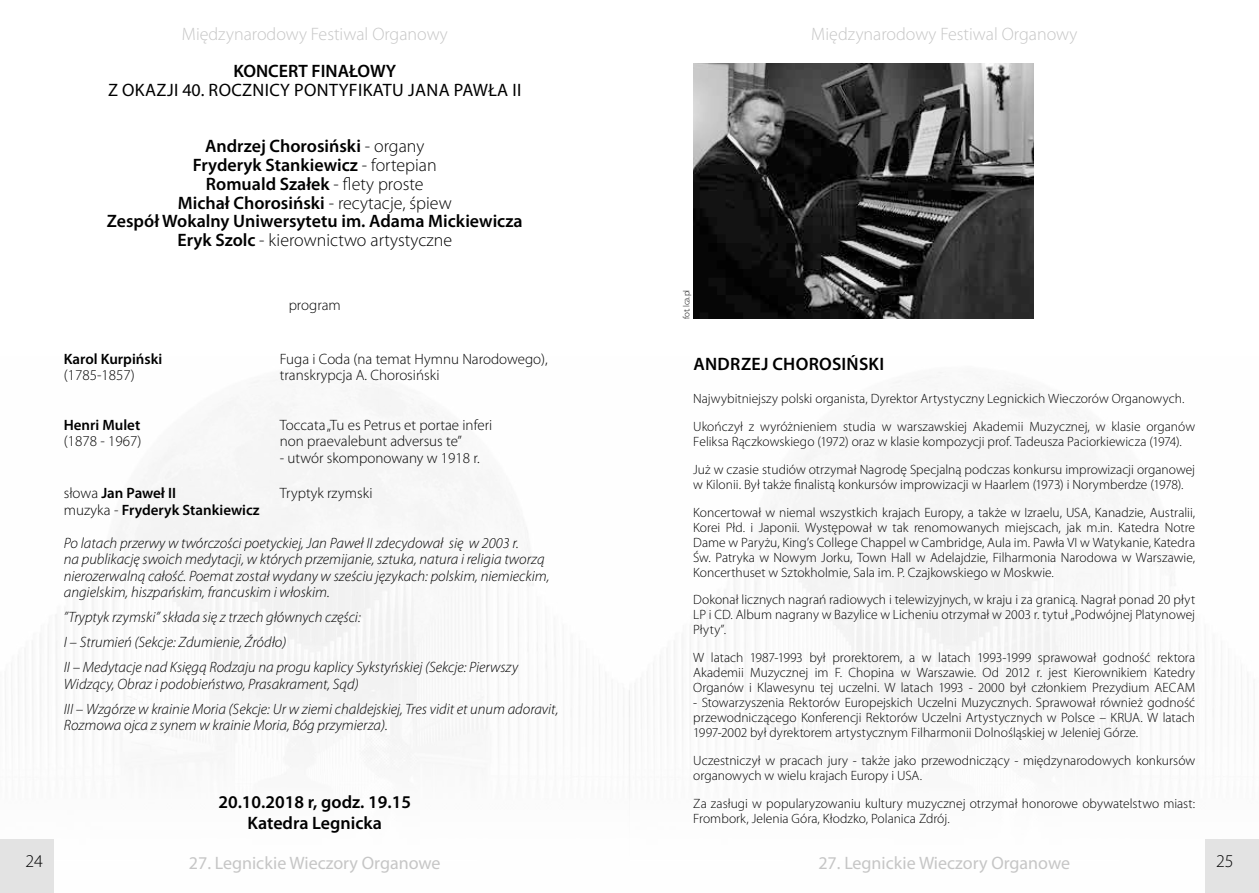
<style>
.page{position:relative;width:1259px;height:893px;background:#fff}
.page>*{position:absolute;margin:0;border:0;box-sizing:border-box;transform-origin:0 0}
.t1{font:600 18px/18.8px "Myriad Pro";color:#000;text-align:center}
.t2{font:300 18px "Myriad Pro";color:#c6c6c6}
.t3{font:18px "Myriad Pro";color:#c6c6c6}
.t4{font:18px "Myriad Pro";letter-spacing:.02em;color:#000}
.t5{font:300 18px "Myriad Pro";color:#000}
.t6{font:italic 300 15px/16.5px "Myriad Pro";color:#000}
.t7{font:300 15px "Myriad Pro";color:#000}
.t8{font:600 15px "Myriad Pro";color:#000}
.t9{font:300 13.5px/15px "Myriad Pro";color:#000}
.t10{font:300 9px "Myriad Pro";letter-spacing:-.03em;color:#000}
.s1{font-weight:300}
</style>
<div class="page">
<img style="left:693px;top:64px;width:340px;height:255px">
<div style="left:1205px;top:839px;width:54px;height:54px;background:#e3e3e3"></div>
<div style="left:0;top:839px;width:54px;height:54px;background:#e3e3e3"></div>
<h1 class="t2" style="left:182px;top:23px;width:267px">Międzynarodowy Festiwal Organowy</h1>
<h1 class="t1" style="left:233px;top:61px;width:164px">KONCERT FINAŁOWY</h1>
<h1 class="t4" style="left:108px;top:79px;width:415px">Z OKAZJI 40. ROCZNICY PONTYFIKATU JANA PAWŁA II</h1>
<h1 class="t1" style="left:107px;top:136px;width:417px">Andrzej Chorosiński <span class="s1">- organy<br></span>Fryderyk Stankiewicz <span class="s1">- fortepian<br></span>Romuald Szałek <span class="s1">- flety proste<br></span>Michał Chorosiński <span class="s1">- recytacje, śpiew<br></span>Zespół Wokalny Uniwersytetu im. Adama Mickiewicza Eryk Szolc <span class="s1">- kierownictwo artystyczne</span></h1>
<p class="t7" style="left:289px;top:296px;width:54px">program</p>
<p class="t8" style="left:64px;top:349px;width:100px">Karol Kurpiński</p>
<p class="t7" style="left:280px;top:350px;width:269px">Fuga i Coda (na temat Hymnu Narodowego),</p>
<p class="t7" style="left:64px;top:366px;width:72px">(1785-1857)</p>
<p class="t7" style="left:280px;top:366px;width:161px">transkrypcja A. Chorosiński</p>
<p class="t8" style="left:64px;top:415px;width:78px">Henri Mulet</p>
<p class="t7" style="left:280px;top:416px;width:214px">Toccata „Tu es Petrus et portae inferi</p>
<p class="t7" style="left:64px;top:432px;width:79px">(1878 - 1967)</p>
<p class="t7" style="left:280px;top:432px;width:184px">non praevalebunt adversus te”</p>
<p class="t7" style="left:280px;top:449px;width:201px">- utwór skomponowany w 1918 r.</p>
<p class="t8" style="left:64px;top:483px;width:114px"><span class="s1">słowa</span> Jan Paweł II</p>
<p class="t7" style="left:280px;top:484px;width:94px">Tryptyk rzymski</p>
<p class="t8" style="left:64px;top:500px;width:197px"><span class="s1">muzyka -</span> Fryderyk Stankiewicz</p>
<p class="t6" style="left:64px;top:534px;width:487px">Po latach przerwy w twórczości poetyckiej, Jan Paweł II zdecydował się w 2003 r.<br>na publikację swoich medytacji, w których przemijanie, sztuka, natura i religia tworzą nierozerwalną całość. Poemat został wydany w sześciu językach: polskim, niemieckim, angielskim, hiszpańskim, francuskim i włoskim.</p>
<p class="t6" style="left:64px;top:604px;width:456px;line-height:25px">”Tryptyk rzymski” składa się z trzech głównych części:<br>I – Strumień (Sekcje: Zdumienie, Źródło)<br>II – Medytacje nad Księgą Rodzaju na progu kaplicy Sykstyńskiej (Sekcje: Pierwszy</p>
<p class="t6" style="left:64px;top:671px;width:496px;line-height:25px">Widzący, Obraz i podobieństwo, Prasakrament, Sąd)<br>III – Wzgórze w krainie Moria (Sekcje: Ur w ziemi chaldejskiej, Tres vidit et unum adoravit,</p>
<p class="t6" style="left:64px;top:717px;width:325px">Rozmowa ojca z synem w krainie Moria, Bóg przymierza).</p>
<h1 class="t1" style="left:218px;top:791px;width:194px;line-height:21px">20.10.2018 r, godz. 19.15<br>Katedra Legnicka</h1>
<p class="t10" style="left:681px;top:319px;width:31px;rotate:-90deg">fot. lca.pl</p>
<h1 class="t2" style="left:811px;top:23px;width:267px">Międzynarodowy Festiwal Organowy</h1>
<h1 class="t1" style="left:693px;top:354px;width:192px">ANDRZEJ CHOROSIŃSKI</h1>
<p class="t9" style="left:693px;top:385px;width:503px;line-height:27.8px">Najwybitniejszy polski organista, Dyrektor Artystyczny Legnickich Wieczorów Organowych.<br>Ukończył z wyróżnieniem studia w warszawskiej Akademii Muzycznej, w klasie organów</p>
<p class="t9" style="left:693px;top:428px;width:503px;line-height:27.8px">Feliksa Rączkowskiego (1972) oraz w klasie kompozycji prof. Tadeusza Paciorkiewicza (1974).<br>Już w czasie studiów otrzymał Nagrodę Specjalną podczas konkursu improwizacji organowej</p>
<p class="t9" style="left:693px;top:470px;width:503px;line-height:27.8px">w Kilonii. Był także finalistą konkursów improwizacji w Haarlem (1973) i Norymberdze (1978).<br>Koncertował w niemal wszystkich krajach Europy, a także w Izraelu, USA, Kanadzie, Australii,</p>
<p class="t9" style="left:693px;top:520px;width:503px;text-align:justify">Korei Płd. i Japonii. Występował w tak renomowanych miejscach, jak m.in. Katedra Notre Dame w Paryżu, King’s College Chappel w Cambridge, Aula im. Pawła VI w Watykanie, Katedra Św. Patryka w Nowym Jorku, Town Hall w Adelajdzie, Filharmonia Narodowa w Warszawie, Koncerthuset w Sztokholmie, Sala im. P. Czajkowskiego w Moskwie.</p>
<p class="t9" style="left:693px;top:592px;width:503px;text-align:justify">Dokonał licznych nagrań radiowych i telewizyjnych, w kraju i za granicą. Nagrał ponad 20 płyt LP i CD. Album nagrany w Bazylice w Licheniu otrzymał w 2003 r. tytuł „Podwójnej Platynowej Płyty”.</p>
<p class="t9" style="left:693px;top:650px;width:503px;text-align:justify">W latach 1987-1993 był prorektorem, a w latach 1993-1999 sprawował godność rektora Akademii Muzycznej im F. Chopina w Warszawie. Od 2012 r. jest Kierownikiem Katedry Organów i Klawesynu tej uczelni. W latach 1993 - 2000 był członkiem Prezydium AECAM</p>
<p class="t9" style="left:693px;top:695px;width:503px;text-align:justify">- Stowarzyszenia Rektorów Europejskich Uczelni Muzycznych. Sprawował również godność przewodniczącego Konferencji Rektorów Uczelni Artystycznych w Polsce – KRUA. W latach 1997-2002 był dyrektorem artystycznym Filharmonii Dolnośląskiej w Jeleniej Górze.</p>
<p class="t9" style="left:693px;top:753px;width:503px">Uczestniczył w pracach jury - także jako przewodniczący - międzynarodowych konkursów organowych w wielu krajach Europy i USA.</p>
<p class="t9" style="left:693px;top:796px;width:503px">Za zasługi w popularyzowaniu kultury muzycznej otrzymał honorowe obywatelstwo miast:<br>Frombork, Jelenia Góra, Kłodzko, Polanica Zdrój.</p>
<h1 class="t5" style="left:25px;top:850px;width:19px">24</h1>
<h1 class="t5" style="left:1216px;top:850px;width:19px">25</h1>
<h1 class="t3" style="left:189px;top:851px;width:253px">27. Legnickie Wieczory Organowe</h1>
<h1 class="t3" style="left:818px;top:851px;width:253px">27. Legnickie Wieczory Organowe</h1>
</div>
